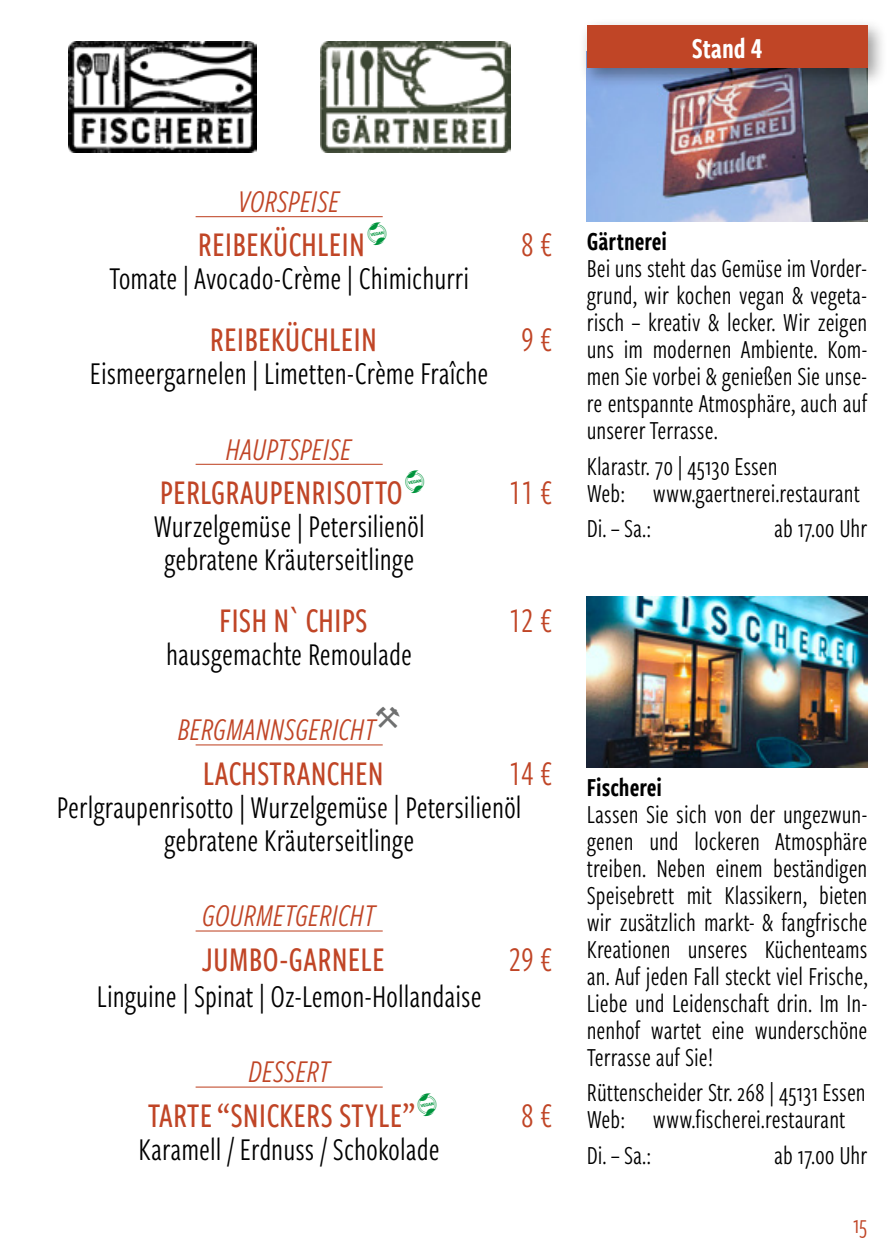
<style>
.page{position:relative;width:893px;height:1259px;background:#fff}
.page>*{position:absolute;margin:0;border:0;box-sizing:border-box;transform-origin:0 0}
._02_Men_Gang_Titel_mit_Preis{font:500 36px "Freight Sans Cmp Pro";color:#c04526}
._02_Men_Gang_Titel_mit_Preis-2{font:36px "Freight Sans Cmp Pro";color:#c04526}
._03_Men_Gang_Beschreibung_Margin{font:33px/33px "Freight Sans Cmp Pro";color:#000;text-align:center}
._01_Gang{font:italic 33px "Freight Sans Cmp Pro";color:#c04526}
._03_Men_Gang_Beschreibung{font:33px "Freight Sans Cmp Pro";color:#000}
.Standnummer{font:30px "Freight Sans Cmp Pro Semi";color:#fff}
.t1{font:27px/27px "Freight Sans Cmp Pro";color:#000}
.t2{font:27px "Freight Sans Cmp Pro";color:#c04526}
.s1{font-family:"Freight Sans Cmp Pro Semi"}
</style>
<div class="page">
<img style="left:587px;top:88px;width:280px;height:133px">
<img style="left:587px;top:597px;width:280px;height:170px">
<img style="left:68px;top:42px;width:189px;height:110px">
<img style="left:321px;top:42px;width:189px;height:110px">
<hr style="left:196px;top:216px;width:187px;height:1px;background:#c04526">
<hr style="left:196px;top:464px;width:187px;height:1px;background:#c04526">
<hr style="left:196px;top:744px;width:187px;height:1px;background:#c04526">
<hr style="left:196px;top:930px;width:187px;height:1px;background:#c04526">
<hr style="left:196px;top:1086px;width:187px;height:1px;background:#c04526">
<div style="left:578px;top:17px;width:310px;height:71px;background:#000;opacity:.4"></div>
<div style="left:587px;top:26px;width:280px;height:42px;background:#c04526"></div>
<p class="Standnummer" style="left:692px;top:28px;width:72px">Stand 4</p>
<p class="_01_Gang" style="left:238px;top:179px;width:103px">VORSPEISE</p>
<p class="_02_Men_Gang_Titel_mit_Preis" style="left:198px;top:220px;width:169px">REIBEKÜCHLEIN</p>
<p class="_02_Men_Gang_Titel_mit_Preis-2" style="left:521px;top:221px;width:33px">8 €</p>
<p class="_03_Men_Gang_Beschreibung_Margin" style="left:109px;top:261px;width:362px">Tomate | Avocado-Crème | Chimichurri</p>
<p class="_02_Men_Gang_Titel_mit_Preis" style="left:210px;top:315px;width:169px">REIBEKÜCHLEIN</p>
<p class="_02_Men_Gang_Titel_mit_Preis-2" style="left:521px;top:315px;width:33px">9 €</p>
<p class="_03_Men_Gang_Beschreibung_Margin" style="left:90px;top:355px;width:400px">Eismeergarnelen | Limetten-Crème Fraîche</p>
<p class="_01_Gang" style="left:226px;top:427px;width:127px">HAUPTSPEISE</p>
<p class="_02_Men_Gang_Titel_mit_Preis" style="left:160px;top:468px;width:245px">PERLGRAUPENRISOTTO</p>
<p class="_02_Men_Gang_Titel_mit_Preis-2" style="left:509px;top:468px;width:46px">11 €</p>
<p class="_03_Men_Gang_Beschreibung_Margin" style="left:154px;top:508px;width:273px">Wurzelgemüse | Petersilienöl gebratene Kräuterseitlinge</p>
<p class="_02_Men_Gang_Titel_mit_Preis" style="left:219px;top:596px;width:150px">FISH N` CHIPS</p>
<p class="_02_Men_Gang_Titel_mit_Preis-2" style="left:509px;top:596px;width:46px">12 €</p>
<p class="_03_Men_Gang_Beschreibung_Margin" style="left:166px;top:636px;width:248px">hausgemachte Remoulade</p>
<p class="_01_Gang" style="left:178px;top:707px;width:200px">BERGMANNSGERICHT</p>
<p class="_02_Men_Gang_Titel_mit_Preis" style="left:203px;top:749px;width:182px">LACHSTRANCHEN</p>
<p class="_02_Men_Gang_Titel_mit_Preis-2" style="left:509px;top:749px;width:46px">14 €</p>
<p class="_03_Men_Gang_Beschreibung_Margin" style="left:57px;top:789px;width:466px">Perlgraupenrisotto | Wurzelgemüse | Petersilienöl gebratene Kräuterseitlinge</p>
<p class="_01_Gang" style="left:202px;top:893px;width:175px">GOURMETGERICHT</p>
<p class="_02_Men_Gang_Titel_mit_Preis" style="left:202px;top:935px;width:185px">JUMBO-GARNELE</p>
<p class="_02_Men_Gang_Titel_mit_Preis-2" style="left:509px;top:935px;width:46px">29 €</p>
<p class="_03_Men_Gang_Beschreibung_Margin" style="left:97px;top:978px;width:386px">Linguine | Spinat | Oz-Lemon-Hollandaise</p>
<p class="_01_Gang" style="left:249px;top:1049px;width:83px">DESSERT</p>
<p class="_02_Men_Gang_Titel_mit_Preis" style="left:148px;top:1091px;width:269px">TARTE “SNICKERS STYLE”</p>
<p class="_02_Men_Gang_Titel_mit_Preis-2" style="left:521px;top:1091px;width:33px">8 €</p>
<p class="_03_Men_Gang_Beschreibung" style="left:139px;top:1127px;width:303px">Karamell / Erdnuss / Schokolade</p>
<p class="t1" style="left:587px;top:227px;width:282px"><span class="s1">Gärtnerei<br></span>Bei uns steht das Gemüse im Vorder&shy;grund, wir kochen vegan &amp; vegeta&shy;risch – kreativ &amp; lecker. Wir zeigen uns im modernen Ambiente. Kom&shy;men Sie vorbei &amp; genießen Sie unse&shy;re entspannte Atmosphäre, auch auf unserer Terrasse.</p>
<p class="t1" style="left:587px;top:451px;width:275px">Klarastr. 70 | 45130 Essen<br>Web: www.gaertnerei.restaurant</p>
<p class="t1" style="left:587px;top:514px;width:66px">Di. – Sa.:</p>
<p class="t1" style="left:774px;top:514px;width:95px">ab 17.00 Uhr</p>
<p class="t1" style="left:587px;top:772px;width:282px"><span class="s1">Fischerei<br></span>Lassen Sie sich von der ungezwun&shy;genen und lockeren Atmosphäre treiben. Neben einem beständigen<br>Speisebrett mit Klassikern, bieten wir zusätzlich markt- &amp; fangfrische<br>Kreationen unseres Küchenteams an. Auf jeden Fall steckt viel Frische,<br>Liebe und Leidenschaft drin. Im In&shy;nenhof wartet eine wunderschöne<br>Terrasse auf Sie!</p>
<p class="t1" style="left:587px;top:1078px;width:280px">Rüttenscheider Str. 268 | 45131 Essen<br>Web: www.fischerei.restaurant</p>
<p class="t1" style="left:587px;top:1140px;width:66px">Di. – Sa.:</p>
<p class="t1" style="left:774px;top:1140px;width:95px">ab 17.00 Uhr</p>
<p class="t2" style="left:853px;top:1206px;width:16px">15</p>
</div>
